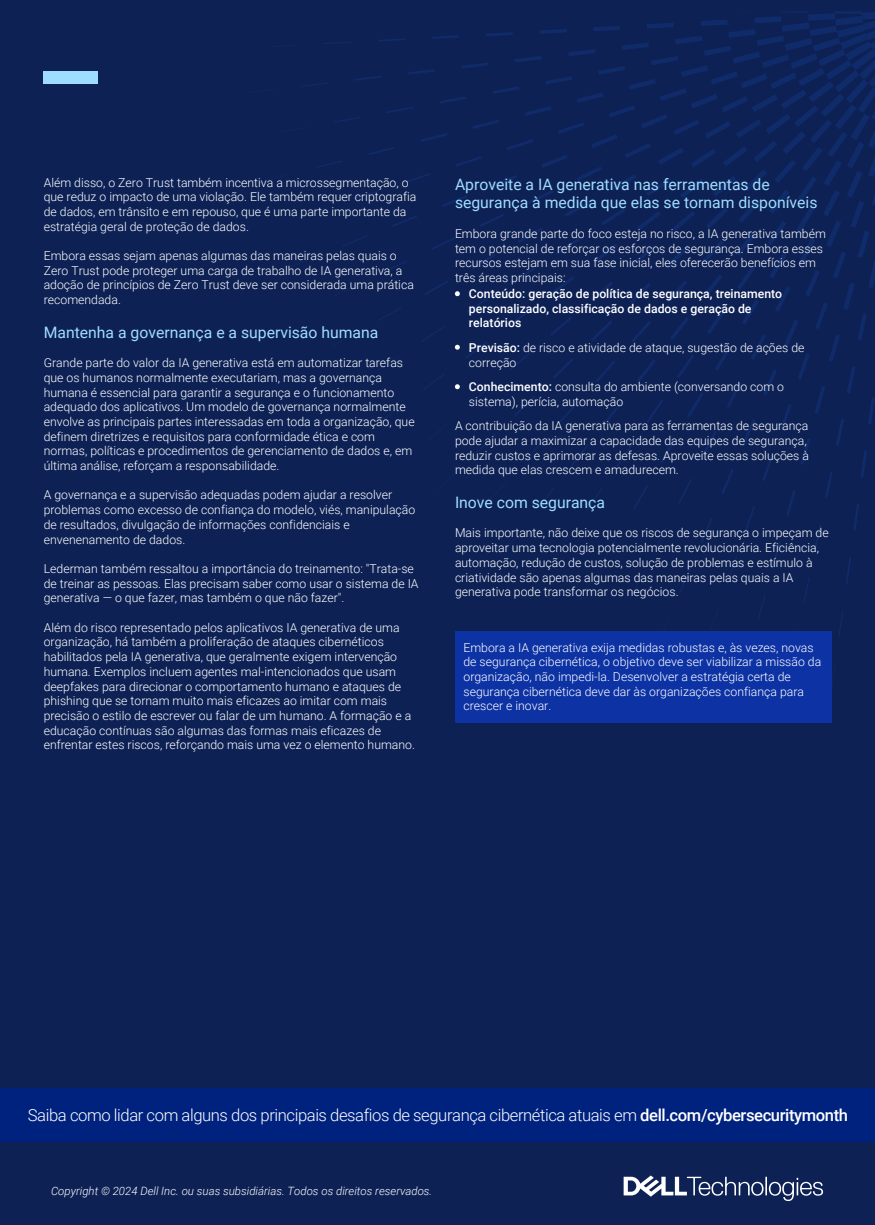
<style>
.page{position:relative;width:875px;height:1225px;background:#0d2155}
.page>*{position:absolute;margin:0;border:0;box-sizing:border-box;transform-origin:0 0}
.t1{font:300 16.62px "Roboto";letter-spacing:-.025em;color:#fff}
.t2{font:15.75px/18.9px "Roboto";color:#9fddff}
.t3{font:300 12.25px/14.7px "Roboto";color:#fff}
.t4{font:500 12.25px/14.7px "Roboto";color:#fff}
.t5{font:italic 300 11.46px "Roboto";color:#fff}
.s1{font-weight:500}
</style>
<div class="page">
<svg style="left:248px;top:11px;width:627px;height:679px"></svg>
<div style="left:44px;top:71px;width:54px;height:13px;background:#9fddff"></div>
<div style="left:0;top:1088px;width:875px;height:134px;background:#00227f"></div>
<div style="left:0;top:1142px;width:875px;height:83px;background:#0d2155"></div>
<svg style="left:624px;top:1175px;width:199px;height:26px"></svg>
<div style="left:455px;top:632px;width:376px;height:91px;background:#0c32a4"></div>
<p class="t3" style="left:44px;top:174px;width:374px">Além disso, o Zero Trust também incentiva a microssegmentação, o que reduz o impacto de uma violação. Ele também requer criptografia de dados, em trânsito e em repouso, que é uma parte importante da estratégia geral de proteção de dados.</p>
<p class="t3" style="left:44px;top:248px;width:372px">Embora essas sejam apenas algumas das maneiras pelas quais o Zero Trust pode proteger uma carga de trabalho de IA generativa, a adoção de princípios de Zero Trust deve ser considerada uma prática recomendada.</p>
<p class="t2" style="left:44px;top:322px;width:336px">Mantenha a governança e a supervisão humana</p>
<p class="t3" style="left:44px;top:355px;width:372px">Grande parte do valor da IA generativa está em automatizar tarefas que os humanos normalmente executariam, mas a governança humana é essencial para garantir a segurança e o funcionamento adequado dos aplicativos. Um modelo de governança normalmente envolve as principais partes interessadas em toda a organização, que definem diretrizes e requisitos para conformidade ética e com normas, políticas e procedimentos de gerenciamento de dados e, em última análise, reforçam a responsabilidade.</p>
<p class="t3" style="left:44px;top:487px;width:373px">A governança e a supervisão adequadas podem ajudar a resolver problemas como excesso de confiança do modelo, viés, manipulação de resultados, divulgação de informações confidenciais e envenenamento de dados.</p>
<p class="t3" style="left:44px;top:561px;width:376px">Lederman também ressaltou a importância do treinamento: "Trata-se de treinar as pessoas. Elas precisam saber como usar o sistema de IA generativa — o que fazer, mas também o que não fazer".</p>
<p class="t3" style="left:44px;top:620px;width:373px">Além do risco representado pelos aplicativos IA generativa de uma organização, há também a proliferação de ataques cibernéticos habilitados pela IA generativa, que geralmente exigem intervenção humana. Exemplos incluem agentes mal-intencionados que usam deepfakes para direcionar o comportamento humano e ataques de phishing que se tornam muito mais eficazes ao imitar com mais precisão o estilo de escrever ou falar de um humano. A formação e a educação contínuas são algumas das formas mais eficazes de enfrentar estes riscos, reforçando mais uma vez o elemento humano.</p>
<p class="t2" style="left:455px;top:174px;width:364px">Aproveite a IA generativa nas ferramentas de segurança à medida que elas se tornam disponíveis</p>
<p class="t3" style="left:455px;top:226px;width:372px">Embora grande parte do foco esteja no risco, a IA generativa também tem o potencial de reforçar os esforços de segurança. Embora esses recursos estejam em sua fase inicial, eles oferecerão benefícios em três áreas principais:</p>
<p class="t4" style="left:469px;top:286px;width:315px">Conteúdo: geração de política de segurança, treinamento personalizado, classificação de dados e geração de relatórios</p>
<p class="t3" style="left:469px;top:340px;width:337px"><span class="s1">Previsão:</span> de risco e atividade de ataque, sugestão de ações de correção</p>
<p class="t3" style="left:469px;top:379px;width:317px"><span class="s1">Conhecimento:</span> consulta do ambiente (conversando com o sistema), perícia, automação</p>
<p class="t3" style="left:455px;top:418px;width:356px">A contribuição da IA generativa para as ferramentas de segurança pode ajudar a maximizar a capacidade das equipes de segurança, reduzir custos e aprimorar as defesas. Aproveite essas soluções à medida que elas crescem e amadurecem.</p>
<p class="t2" style="left:455px;top:492px;width:152px">Inove com segurança</p>
<p class="t3" style="left:455px;top:525px;width:375px">Mais importante, não deixe que os riscos de segurança o impeçam de aproveitar uma tecnologia potencialmente revolucionária. Eficiência, automação, redução de custos, solução de problemas e estímulo à criatividade são apenas algumas das maneiras pelas quais a IA generativa pode transformar os negócios.</p>
<p class="t3" style="left:463px;top:640px;width:359px">Embora a IA generativa exija medidas robustas e, às vezes, novas de segurança cibernética, o objetivo deve ser viabilizar a missão da organização, não impedi-la. Desenvolver a estratégia certa de segurança cibernética deve dar às organizações confiança para crescer e inovar.</p>
<h1 class="t1" style="left:28px;top:1103px;width:822px">Saiba como lidar com alguns dos principais desafios de segurança cibernética atuais em <span class="s1">dell.com/cybersecuritymonth</span></h1>
<p class="t5" style="left:51px;top:1183px;width:383px">Copyright © 2024 Dell Inc. ou suas subsidiárias. Todos os direitos reservados.</p>
</div>
